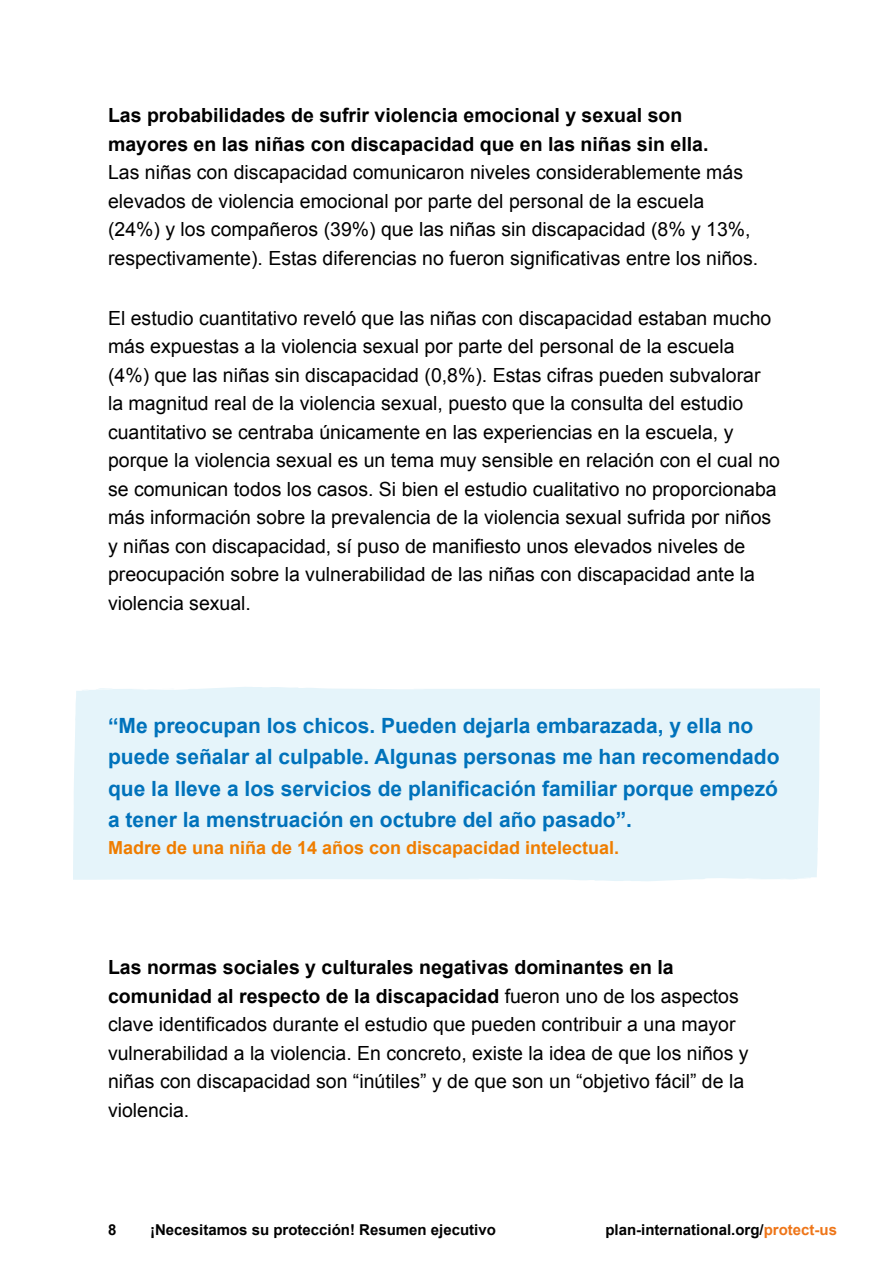
<style>
.page{position:relative;width:893px;height:1263px;background:#fff}
.page>*{position:absolute;margin:0;border:0;box-sizing:border-box;transform-origin:0 0}
.quote{font:700 21px/31.5px "Arial";color:#0072bb}
.t1{font:19.5px/28.5px "Arial";color:#000}
.quote-who{font:700 18px "Arial";color:#ef7d00}
.t2{font:700 15px "Arial";color:#000}
.s1{font-weight:700}
.s2{color:#ee7518}
</style>
<div class="page">
<div style="left:73px;top:687px;width:747px;height:194px;background:#e5f4fa"></div>
<p class="t1" style="left:108px;top:101px;width:652px"><span class="s1">Las probabilidades de sufrir violencia emocional y sexual son mayores en las niñas con discapacidad que en las niñas sin ella.<br></span>Las niñas con discapacidad comunicaron niveles considerablemente más elevados de violencia emocional por parte del personal de la escuela (24%) y los compañeros (39%) que las niñas sin discapacidad (8% y 13%, respectivamente). Estas diferencias no fueron significativas entre los niños.</p>
<p class="t1" style="left:108px;top:304px;width:673px">El estudio cuantitativo reveló que las niñas con discapacidad estaban mucho más expuestas a la violencia sexual por parte del personal de la escuela (4%) que las niñas sin discapacidad (0,8%). Estas cifras pueden subvalorar la magnitud real de la violencia sexual, puesto que la consulta del estudio cuantitativo se centraba únicamente en las experiencias en la escuela, y porque la violencia sexual es un tema muy sensible en relación con el cual no se comunican todos los casos. Si bien el estudio cualitativo no proporcionaba más información sobre la prevalencia de la violencia sexual sufrida por niños y niñas con discapacidad, sí puso de manifiesto unos elevados niveles de preocupación sobre la vulnerabilidad de las niñas con discapacidad ante la violencia sexual.</p>
<p class="quote" style="left:108px;top:710px;width:673px">“Me preocupan los chicos. Pueden dejarla embarazada, y ella no puede señalar al culpable. Algunas personas me han recomendado que la lleve a los servicios de planificación familiar porque empezó a tener la menstruación en octubre del año pasado”.</p>
<p class="quote-who" style="left:108px;top:836px;width:513px">Madre de una niña de 14 años con discapacidad intelectual.</p>
<p class="t1" style="left:108px;top:953px;width:642px"><span class="s1">Las normas sociales y culturales negativas dominantes en la comunidad al respecto de la discapacidad</span> fueron uno de los aspectos clave identificados durante el estudio que pueden contribuir a una mayor vulnerabilidad a la violencia. En concreto, existe la idea de que los niños y niñas con discapacidad son “inútiles” y de que son un “objetivo fácil” de la violencia.</p>
<p class="t2" style="left:108px;top:1219px;width:10px">8</p>
<p class="t2" style="left:150px;top:1219px;width:347px">¡Necesitamos su protección! Resumen ejecutivo</p>
<p class="t2" style="left:605px;top:1219px;width:233px">plan-international.org/<span class="s2">protect-us</span></p>
</div>
